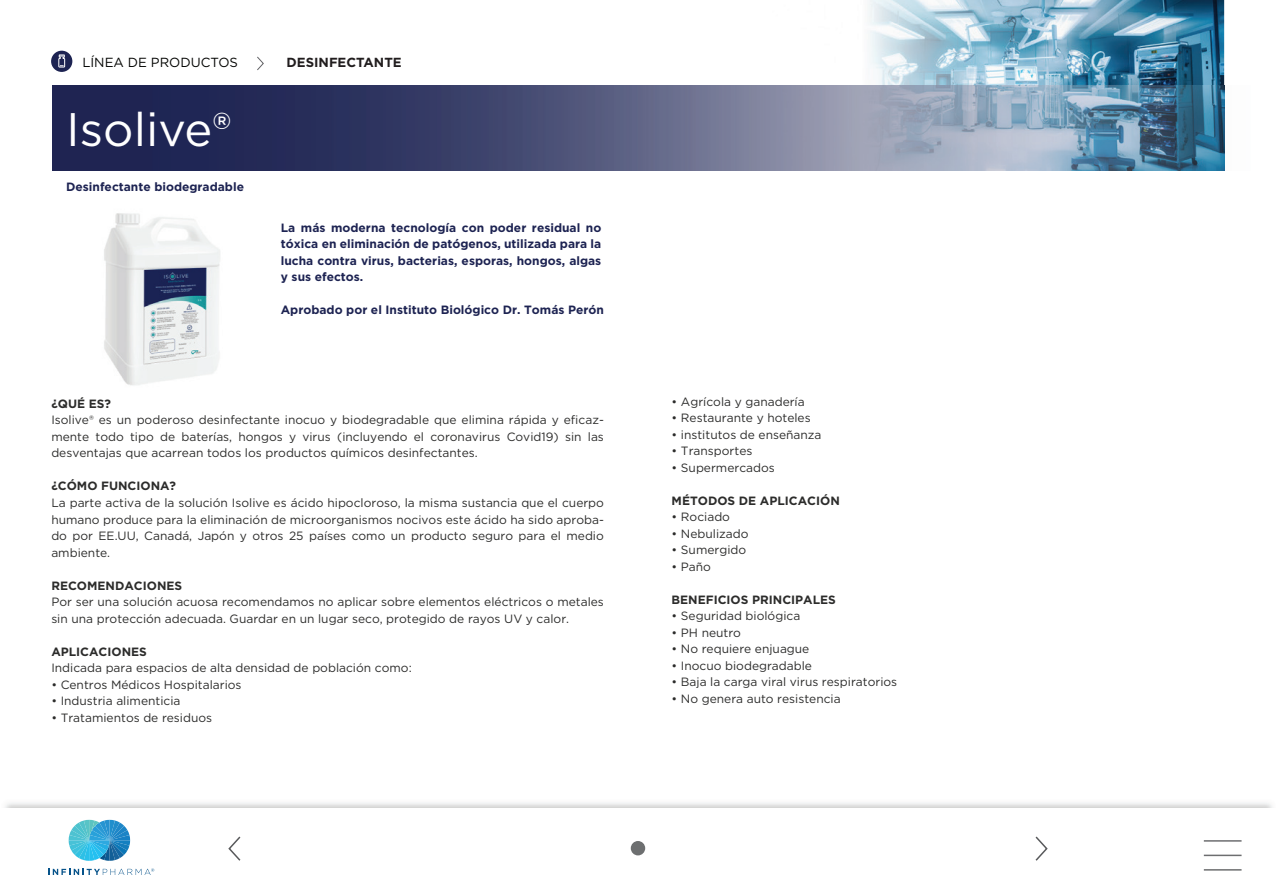
<style>
.page{position:relative;width:1276px;height:893px;background:#fff}
.page>*{position:absolute;margin:0;border:0;box-sizing:border-box;transform-origin:0 0}
.t1{font:46.95px "Gotham";color:#fff}
.t2{font:13.2px "Gotham";color:#040503}
.t3{font:700 13.2px "Gotham";color:#211d1e}
.t4{font:12px/16.5px "Gotham";color:#2c2c2b;text-align:justify}
.t5{font:700 12px/16.5px "Gotham";color:#1d2352;text-align:justify}
.t6{font:700 12px "Gotham";color:#2c2c2b}
</style>
<div class="page">
<img style="left:51px;top:0;width:1173px;height:171px">
<img style="left:104px;top:213px;width:116px;height:172px">
<hr style="left:1203px;top:840px;width:38px;height:2px;background:#6d6e70">
<hr style="left:1203px;top:855px;width:38px;height:1px;background:#6d6e70">
<hr style="left:1203px;top:869px;width:38px;height:2px;background:#6d6e70">
<svg style="left:1035px;top:836px;width:13px;height:25px"></svg>
<svg style="left:228px;top:836px;width:13px;height:25px"></svg>
<img style="left:52px;top:85px;width:1173px;height:85px">
<svg style="left:256px;top:56px;width:8px;height:15px"></svg>
<div style="left:51px;top:51px;width:21px;height:21px;background:#1d2352;border-radius:50%"></div>
<svg style="left:58px;top:54px;width:7px;height:14px"></svg>
<div style="left:631px;top:841px;width:14px;height:14px;background:#6d6f70;border-radius:50%"></div>
<svg style="left:69px;top:820px;width:61px;height:41px;background:#56b3d7"></svg>
<svg style="left:48px;top:868px;width:106px;height:7px"></svg>
<p class="t2" style="left:82px;top:54px;width:157px">LÍNEA DE PRODUCTOS</p>
<p class="t3" style="left:287px;top:54px;width:117px">DESINFECTANTE</p>
<h1 class="t1" style="left:66px;top:99px;width:167px">Isolive®</h1>
<p class="t5" style="left:66px;top:178px;width:179px">Desinfectante biodegradable</p>
<p class="t5" style="left:281px;top:219px;width:322px">La más moderna tecnología con poder residual no tóxica en eliminación de patógenos, utilizada para la lucha contra virus, bacterias, esporas, hongos, algas y sus efectos.</p>
<p class="t5" style="left:281px;top:301px;width:324px">Aprobado por el Instituto Biológico Dr. Tomás Perón</p>
<p class="t6" style="left:51px;top:396px;width:61px">¿QUÉ ES?</p>
<p class="t4" style="left:51px;top:412px;width:554px">Isolive® es un poderoso desinfectante inocuo y biodegradable que elimina rápida y eficaz&shy;mente todo tipo de baterías, hongos y virus (incluyendo el coronavirus Covid19) sin las desventajas que acarrean todos los productos químicos desinfectantes.</p>
<p class="t6" style="left:51px;top:478px;width:126px">¿CÓMO FUNCIONA?</p>
<p class="t4" style="left:51px;top:494px;width:554px">La parte activa de la solución Isolive es ácido hipocloroso, la misma sustancia que el cuerpo humano produce para la eliminación de microorganismos nocivos este ácido ha sido aproba&shy;do por EE.UU, Canadá, Japón y otros 25 países como un producto seguro para el medio ambiente.</p>
<p class="t6" style="left:51px;top:577px;width:132px">RECOMENDACIONES</p>
<p class="t4" style="left:51px;top:593px;width:554px">Por ser una solución acuosa recomendamos no aplicar sobre elementos eléctricos o metales sin una protección adecuada. Guardar en un lugar seco, protegido de rayos UV y calor.</p>
<p class="t6" style="left:51px;top:643px;width:97px">APLICACIONES</p>
<p class="t4" style="left:51px;top:659px;width:362px">Indicada para espacios de alta densidad de población como:</p>
<p class="t4" style="left:51px;top:676px;width:192px">• Centros Médicos Hospitalarios</p>
<p class="t4" style="left:51px;top:692px;width:131px">• Industria alimenticia</p>
<p class="t4" style="left:51px;top:709px;width:162px">• Tratamientos de residuos</p>
<p class="t4" style="left:671px;top:393px;width:135px">• Agrícola y ganadería</p>
<p class="t4" style="left:671px;top:410px;width:141px">• Restaurante y hoteles</p>
<p class="t4" style="left:671px;top:426px;width:151px">• institutos de enseñanza</p>
<p class="t4" style="left:671px;top:443px;width:82px">• Transportes</p>
<p class="t4" style="left:671px;top:459px;width:105px">• Supermercados</p>
<p class="t6" style="left:671px;top:493px;width:170px">MÉTODOS DE APLICACIÓN</p>
<p class="t4" style="left:671px;top:509px;width:60px">• Rociado</p>
<p class="t4" style="left:671px;top:525px;width:78px">• Nebulizado</p>
<p class="t4" style="left:671px;top:542px;width:76px">• Sumergido</p>
<p class="t4" style="left:671px;top:558px;width:41px">• Paño</p>
<p class="t6" style="left:671px;top:592px;width:166px">BENEFICIOS PRINCIPALES</p>
<p class="t4" style="left:671px;top:608px;width:130px">• Seguridad biológica</p>
<p class="t4" style="left:671px;top:624px;width:71px">• PH neutro</p>
<p class="t4" style="left:671px;top:641px;width:139px">• No requiere enjuague</p>
<p class="t4" style="left:671px;top:657px;width:142px">• Inocuo biodegradable</p>
<p class="t4" style="left:671px;top:674px;width:227px">• Baja la carga viral virus respiratorios</p>
<p class="t4" style="left:671px;top:690px;width:171px">• No genera auto resistencia</p>
</div>
